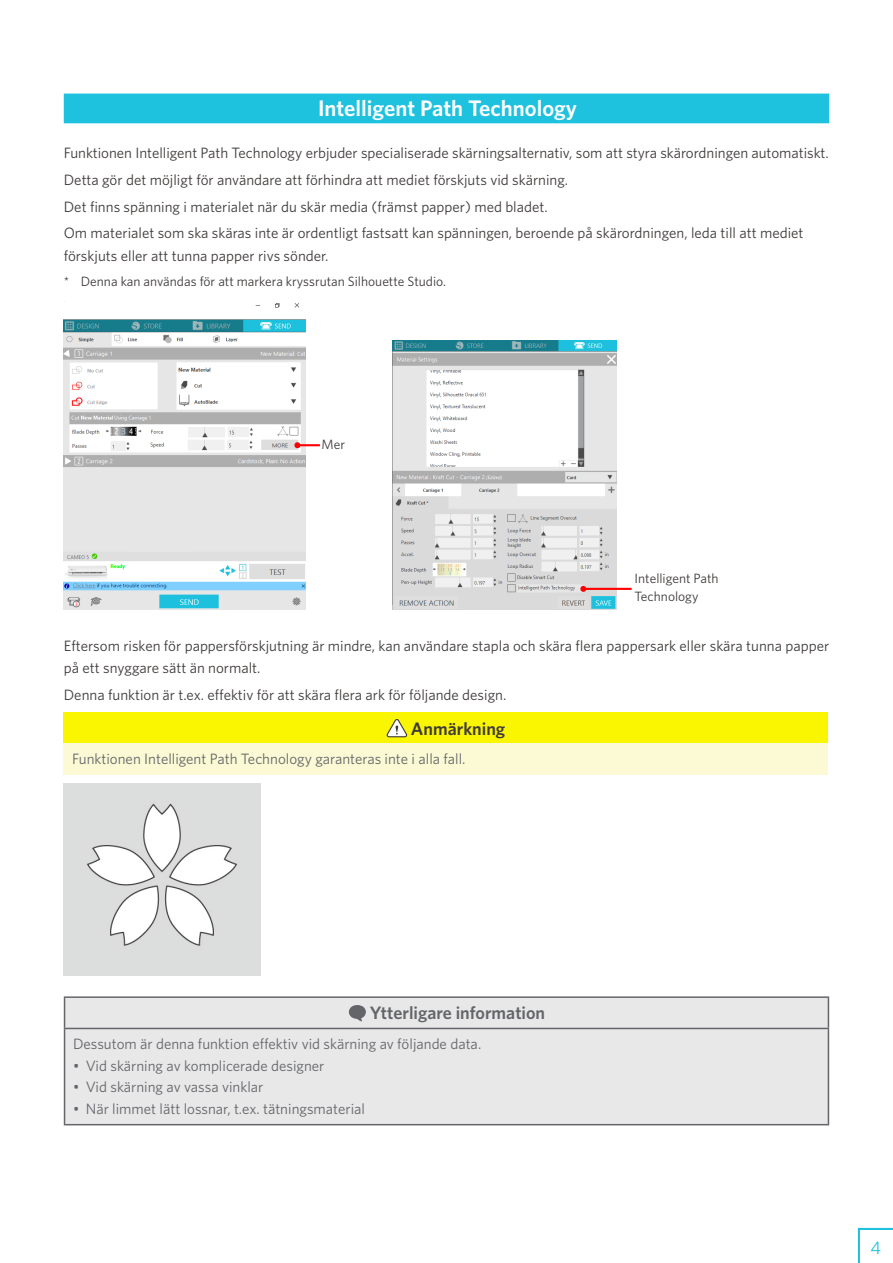
<style>
.page{position:relative;width:893px;height:1263px;background:#fff}
.page>*{position:absolute;margin:0;border:0;box-sizing:border-box;transform-origin:0 0}
.t1{font:600 22.5px "Whitney";color:#fff}
.t2{font:600 18px "Whitney";color:#646569}
.t3{font:600 18px "Whitney";color:#3e3a39}
.t4{font:18px "Whitney";color:#1fc2de}
.t5{font:15px/26.7px "Whitney";color:#3e3a39}
.t6{font:15px "Whitney";color:#646569}
.t7{font:13.5px/17.7px "Whitney";color:#3e3a39}
</style>
<div class="page">
<svg style="left:857px;top:1227px;width:36px;height:36px"></svg>
<div style="left:64px;top:94px;width:765px;height:29px;background:#1fc2de"></div>
<img style="left:64px;top:301px;width:241px;height:309px">
<hr style="left:297px;top:444px;width:23px;height:2px;background:#f00">
<svg style="left:294px;top:442px;width:6px;height:6px"></svg>
<img style="left:392px;top:341px;width:225px;height:269px">
<hr style="left:583px;top:588px;width:49px;height:2px;background:#f00">
<svg style="left:580px;top:586px;width:6px;height:6px"></svg>
<div style="left:64px;top:712px;width:764px;height:32px;background:#faf500"></div>
<div style="left:64px;top:744px;width:764px;height:31px;background:#fbfad5"></div>
<svg style="left:387px;top:719px;width:20px;height:18px"></svg>
<img style="left:64px;top:783px;width:196px;height:193px">
<div style="left:65px;top:998px;width:763px;height:126px;background:#e8e8e9"></div>
<hr style="left:64px;top:996px;width:765px;height:2px;background:#646569">
<hr style="left:64px;top:998px;width:1px;height:30px;background:#646569">
<hr style="left:828px;top:998px;width:1px;height:30px;background:#646569">
<hr style="left:64px;top:1028px;width:765px;height:1px;background:#646569">
<hr style="left:64px;top:1029px;width:1px;height:95px;background:#646569">
<hr style="left:828px;top:1029px;width:1px;height:95px;background:#646569">
<hr style="left:64px;top:1124px;width:765px;height:1px;background:#646569">
<svg style="left:348px;top:1004px;width:18px;height:17px"></svg>
<h1 class="t1" style="left:318px;top:93px;width:260px">Intelligent Path Technology</h1>
<p class="t5" style="left:64px;top:139px;width:767px">Funktionen Intelligent Path Technology erbjuder specialiserade skärningsalternativ, som att styra skärordningen automatiskt.<br>Detta gör det möjligt för användare att förhindra att mediet förskjuts vid skärning.<br>Det finns spänning i materialet när du skär media (främst papper) med bladet.<br>Om materialet som ska skäras inte är ordentligt fastsatt kan spänningen, beroende på skärordningen, leda till att mediet</p>
<p class="t5" style="left:64px;top:242px;width:266px">förskjuts eller att tunna papper rivs sönder.</p>
<p class="t7" style="left:64px;top:272px;width:384px">* Denna kan användas för att markera kryssrutan Silhouette Studio.</p>
<p class="t7" style="left:321px;top:435px;width:25px">Mer</p>
<p class="t7" style="left:635px;top:569px;width:85px">Intelligent Path<br>Technology</p>
<p class="t5" style="left:64px;top:634px;width:767px;line-height:22.5px">Eftersom risken för pappersförskjutning är mindre, kan användare stapla och skära flera pappersark eller skära tunna papper på ett snyggare sätt än normalt.</p>
<p class="t5" style="left:64px;top:681px;width:444px">Denna funktion är t.ex. effektiv för att skära flera ark för följande design.</p>
<p class="t3" style="left:411px;top:716px;width:96px">Anmärkning</p>
<p class="t6" style="left:72px;top:749px;width:395px">Funktionen Intelligent Path Technology garanteras inte i alla fall.</p>
<p class="t2" style="left:370px;top:1000px;width:177px">Ytterligare information</p>
<p class="t6" style="left:73px;top:1034px;width:410px">Dessutom är denna funktion effektiv vid skärning av följande data.</p>
<p class="t6" style="left:73px;top:1055px;width:253px">• Vid skärning av komplicerade designer</p>
<p class="t6" style="left:73px;top:1077px;width:192px">• Vid skärning av vassa vinklar</p>
<p class="t6" style="left:73px;top:1099px;width:293px">• När limmet lätt lossnar, t.ex. tätningsmaterial</p>
<p class="t4" style="left:870px;top:1235px;width:12px">4</p>
</div>
